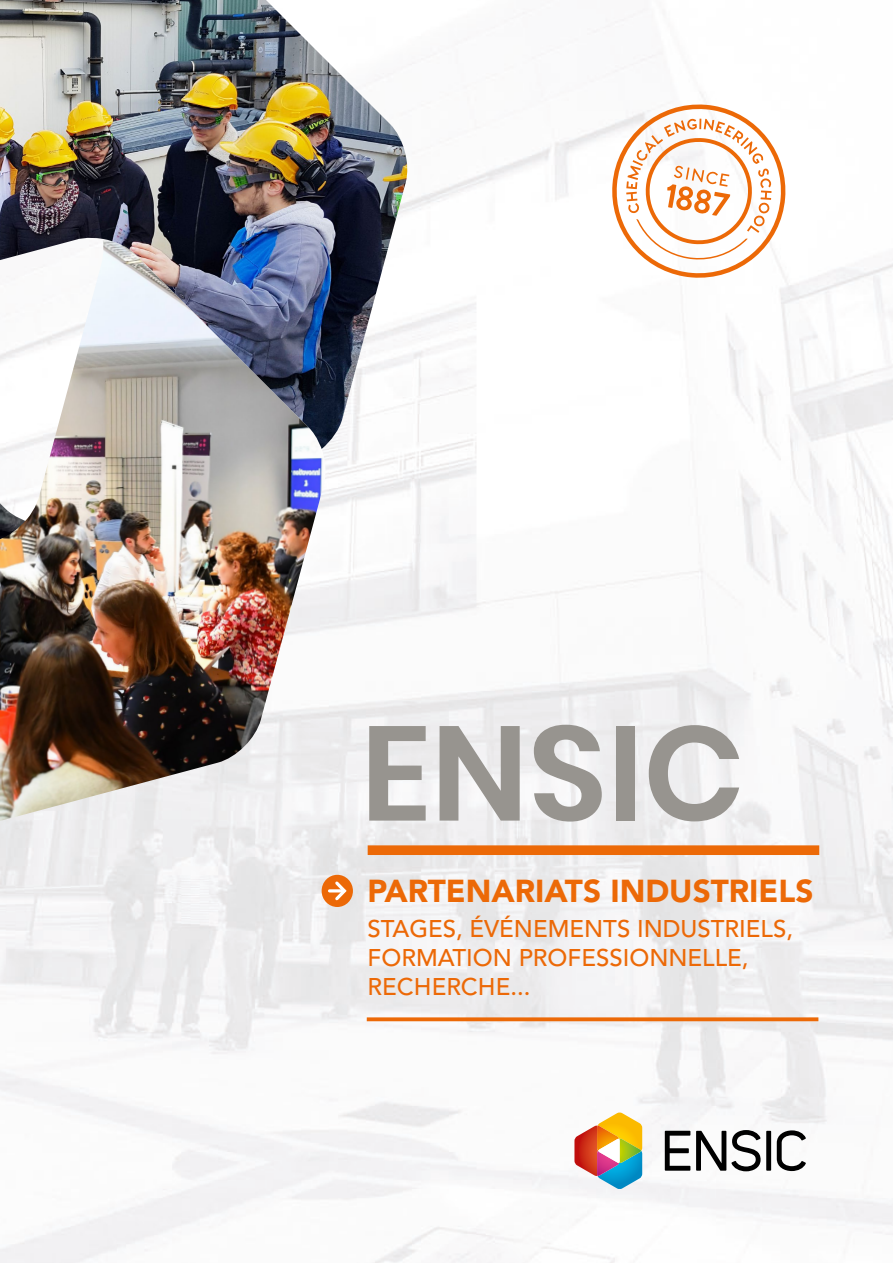
<style>
.page{position:relative;width:893px;height:1263px;background:#fff}
.page>*{position:absolute;margin:0;border:0;box-sizing:border-box;transform-origin:0 0}
.t1{font:600 133.95px "Poppins";color:#97948f}
.t2{font:900 31.5px "Avenir LT Std";color:#ec6907}
.t3{font:500 24px/28.8px "Avenir LT Std";color:#ec6907}
</style>
<div class="page">
<img style="left:0;top:9px;width:893px;height:1254px">
<svg style="left:665px;top:1131px;width:25px;height:40px"></svg>
<svg style="left:696px;top:1130px;width:65px;height:41px"></svg>
<div style="left:766px;top:1131px;width:5px;height:40px;background:#000"></div>
<svg style="left:777px;top:1130px;width:29px;height:41px"></svg>
<svg style="left:574px;top:1112px;width:68px;height:77px"></svg>
<div style="left:368px;top:845px;width:451px;height:10px;background:#ec6907"></div>
<svg style="left:367px;top:1017px;width:451px;height:4px;background:#ec761d"></svg>
<div style="left:322px;top:875px;width:31px;height:32px;background:#ec6907;border-radius:50%"></div>
<svg style="left:332px;top:878px;width:17px;height:25px"></svg>
<hr style="left:329px;top:889px;width:15px;height:3px;background:#fff">
<img style="left:0;top:449px;width:327px;height:372px">
<img style="left:0;top:0;width:411px;height:449px">
<svg style="left:611px;top:101px;width:176px;height:178px"></svg>
<h1 class="t1" style="left:361px;top:696px;width:386px">ENSIC</h1>
<h2 class="t2" style="left:368px;top:872px;width:447px">PARTENARIATS INDUSTRIELS</h2>
<p class="t3" style="left:368px;top:915px;width:427px">STAGES, ÉVÉNEMENTS INDUSTRIELS,<br>FORMATION PROFESSIONNELLE,<br>RECHERCHE...</p>
</div>
